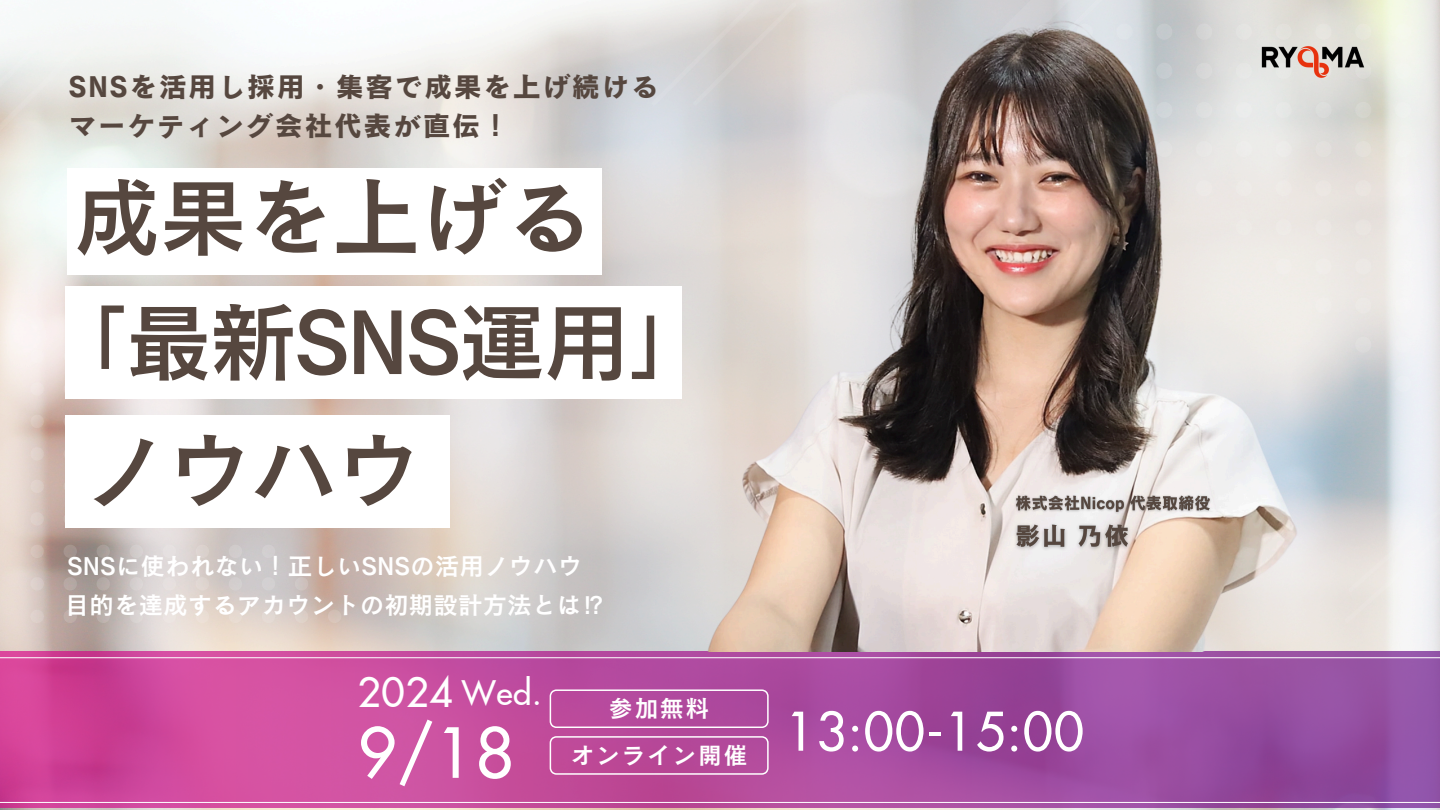
<style>
.page{position:relative;width:1440px;height:810px;background:#fff}
.page>*{position:absolute;margin:0;border:0;box-sizing:border-box;transform-origin:0 0}
.t1{font:87.5px "Canva Cezanne Pro N DB";letter-spacing:-.035em;color:#56473f}
.t2{font:500 67.1px "Futura LT Pro";color:#fff}
.t3{font:500 51.8px "Futura LT Pro";letter-spacing:.025em;color:#fff}
.t4{font:500 40.3px "Futura LT Pro";color:#fff}
.t5{font:500 33.1px "Futura LT Pro";color:#fff}
.t6{font:28.1px "Canva Cezanne Pro N B";letter-spacing:.05em;color:#56473f}
.t7{font:24.6px "Canva Cezanne Pro N DB";color:#fff}
.t8{font:24px "Canva Cezanne Pro N DB";letter-spacing:.065em;color:#fff}
</style>
<div class="page">
<img style="left:0;top:0;width:1440px;height:810px">
<svg style="left:31px;top:317px;width:13px;height:14px"></svg>
<svg style="left:31px;top:350px;width:13px;height:13px"></svg>
<svg style="left:64px;top:350px;width:1px;height:13px"></svg>
<svg style="left:31px;top:382px;width:13px;height:14px"></svg>
<svg style="left:64px;top:382px;width:1px;height:14px"></svg>
<svg style="left:31px;top:415px;width:13px;height:13px"></svg>
<svg style="left:64px;top:415px;width:1px;height:13px"></svg>
<svg style="left:31px;top:447px;width:13px;height:14px"></svg>
<svg style="left:64px;top:447px;width:1px;height:14px"></svg>
<svg style="left:31px;top:480px;width:13px;height:13px"></svg>
<svg style="left:64px;top:480px;width:1px;height:13px"></svg>
<svg style="left:31px;top:512px;width:13px;height:14px"></svg>
<svg style="left:64px;top:512px;width:1px;height:14px"></svg>
<svg style="left:31px;top:545px;width:13px;height:13px"></svg>
<svg style="left:64px;top:545px;width:13px;height:13px"></svg>
<svg style="left:97px;top:545px;width:13px;height:13px"></svg>
<svg style="left:130px;top:545px;width:13px;height:13px"></svg>
<svg style="left:163px;top:545px;width:13px;height:13px"></svg>
<svg style="left:196px;top:545px;width:13px;height:13px"></svg>
<svg style="left:229px;top:545px;width:13px;height:13px"></svg>
<svg style="left:262px;top:545px;width:13px;height:13px"></svg>
<svg style="left:31px;top:577px;width:13px;height:14px"></svg>
<svg style="left:64px;top:577px;width:13px;height:14px"></svg>
<svg style="left:97px;top:577px;width:13px;height:14px"></svg>
<svg style="left:130px;top:577px;width:13px;height:14px"></svg>
<svg style="left:163px;top:577px;width:13px;height:14px"></svg>
<svg style="left:196px;top:577px;width:13px;height:14px"></svg>
<svg style="left:229px;top:577px;width:13px;height:14px"></svg>
<svg style="left:262px;top:577px;width:13px;height:14px"></svg>
<svg style="left:295px;top:577px;width:13px;height:14px"></svg>
<svg style="left:31px;top:610px;width:13px;height:13px"></svg>
<svg style="left:64px;top:610px;width:13px;height:13px"></svg>
<svg style="left:97px;top:610px;width:13px;height:13px"></svg>
<svg style="left:130px;top:610px;width:13px;height:13px"></svg>
<svg style="left:163px;top:610px;width:13px;height:13px"></svg>
<svg style="left:196px;top:610px;width:13px;height:13px"></svg>
<svg style="left:229px;top:610px;width:13px;height:13px"></svg>
<svg style="left:262px;top:610px;width:13px;height:13px"></svg>
<svg style="left:295px;top:610px;width:13px;height:13px"></svg>
<svg style="left:328px;top:610px;width:13px;height:13px"></svg>
<svg style="left:0;top:0;width:145px;height:137px"></svg>
<svg style="left:0;top:651px;width:1440px;height:156px;background:#b34c9e"></svg>
<svg style="left:1403px;top:376px;width:8px;height:16px"></svg>
<svg style="left:1403px;top:337px;width:8px;height:16px"></svg>
<svg style="left:1403px;top:298px;width:8px;height:16px"></svg>
<svg style="left:1403px;top:258px;width:8px;height:16px"></svg>
<svg style="left:1403px;top:219px;width:8px;height:16px"></svg>
<svg style="left:1403px;top:180px;width:8px;height:16px"></svg>
<svg style="left:1403px;top:141px;width:8px;height:16px"></svg>
<svg style="left:1403px;top:102px;width:8px;height:16px"></svg>
<svg style="left:1403px;top:63px;width:8px;height:16px"></svg>
<svg style="left:1403px;top:24px;width:8px;height:16px"></svg>
<svg style="left:1403px;top:485px;width:37px;height:139px"></svg>
<svg style="left:964px;top:0;width:226px;height:9px;background:#d0d2d5"></svg>
<svg style="left:650px;top:0;width:168px;height:107px;background:#dedede"></svg>
<svg style="left:550px;top:689px;width:219px;height:39px;background:#b958a4"></svg>
<svg style="left:550px;top:736px;width:219px;height:38px;background:#bc559f"></svg>
<hr style="left:0;top:657px;width:1440px;height:1px;background:#fff">
<hr style="left:0;top:802px;width:1440px;height:1px;background:#fff">
<img style="left:682px;top:9px;width:721px;height:643px">
<img style="left:1012px;top:491px;width:203px;height:27px">
<img style="left:1010px;top:518px;width:124px;height:37px">
<div style="left:65px;top:286px;width:617px;height:113px;background:#fff"></div>
<div style="left:65px;top:415px;width:385px;height:113px;background:#fff"></div>
<div style="left:67px;top:168px;width:535px;height:106px;background:#fff"></div>
<p class="t6" style="left:68px;top:72px;width:592px">SNSを活用し採用・集客で成果を上げ続ける</p>
<p class="t6" style="left:68px;top:111px;width:443px">マーケティング会社代表が直伝！</p>
<h2 class="t1" style="left:73px;top:172px;width:521px">成果を上げる</h2>
<p class="t1" style="left:41px;top:297px;width:676px">「最新SNS運用」</p>
<p class="t1" style="left:81px;top:425px;width:342px">ノウハウ</p>
<h3 class="t7" style="left:67px;top:553px;width:517px">SNSに使われない！正しいSNSの活用ノウハウ</h3>
<h6 class="t7" style="left:65px;top:593px;width:525px">目的を達成するアカウントの初期設計方法とは⁉︎</h6>
<p class="t4" style="left:358px;top:674px;width:97px">2024</p>
<p class="t5" style="left:462px;top:677px;width:81px">Wed.</p>
<h2 class="t2" style="left:358px;top:722px;width:158px">9/18</h2>
<h1 class="t8" style="left:609px;top:696px;width:102px">参加無料</h1>
<p class="t8" style="left:571px;top:742px;width:178px">オンライン開催</p>
<h5 class="t3" style="left:785px;top:708px;width:300px">13:00-15:00</h5>
</div>
